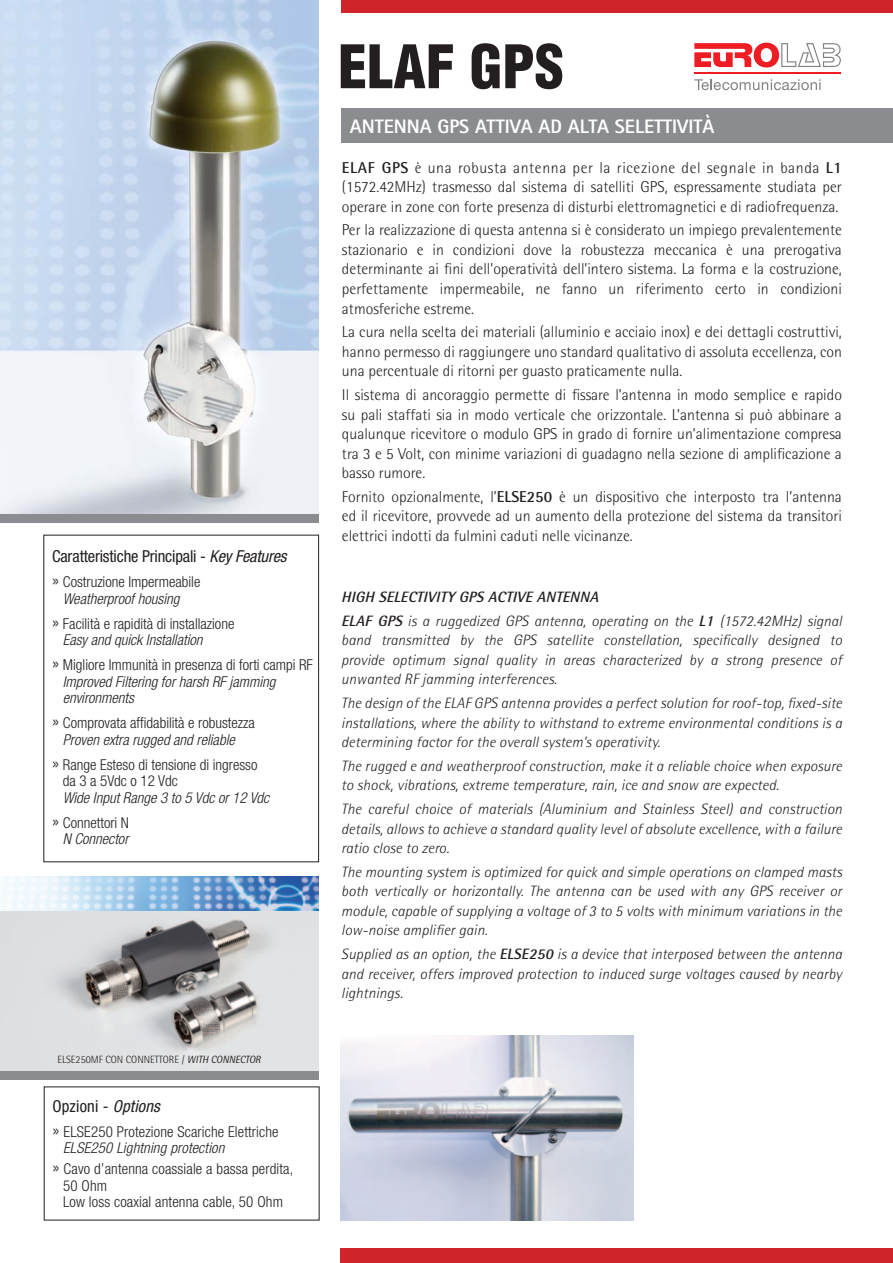
<style>
.page{position:relative;width:893px;height:1263px;background:#fff}
.page>*{position:absolute;margin:0;border:0;box-sizing:border-box;transform-origin:0 0}
.t1{font:900 condensed 58.5px "Helvetica";color:#231f20}
.t2{font:800 19.5px "Rotis Sans Serif";color:#fff}
.t3{font:condensed 16.5px "Helvetica Neue";letter-spacing:-.01em;color:#231f20}
.t4{font:condensed 16.5px "Helvetica Neue";letter-spacing:.01em;color:#231f20}
.t5{font:300 15.75px/19.5px "Rotis Semi Sans";color:#231f20;text-align:justify}
.t6{font:italic 300 15px/19.5px "Rotis Semi Sans";letter-spacing:.01em;color:#231f20;text-align:justify}
.t7{font:300 condensed 15px/16.5px "Helvetica Neue";color:#231f20}
.t8{font:italic 300 condensed 15px/16.5px "Helvetica Neue";color:#231f20}
.t9{font:italic 700 15px "Rotis Semi Sans";color:#231f20}
.t10{font:300 10.5px "Rotis Semi Sans";color:#231f20}
.s1{font-style:italic}
.s2{font-size:19.5px}
.s3{font-style:normal;font-size:19.5px}
.s4{font-style:normal}
.s5{font-weight:400;font-style:italic}
.s6{font-weight:700}
</style>
<div class="page">
<div style="left:341px;top:108px;width:552px;height:34px;background:#8a8c8f"></div>
<div style="left:341px;top:0;width:552px;height:13px;background:#d1232a"></div>
<svg style="left:694px;top:43px;width:147px;height:25px"></svg>
<svg style="left:694px;top:79px;width:127px;height:11px"></svg>
<hr style="left:694px;top:72px;width:146px;height:2px;background:#ee1d23">
<img style="left:0;top:0;width:319px;height:514px">
<img style="left:0;top:910px;width:319px;height:162px">
<div style="left:0;top:514px;width:319px;height:9px;background:#8a8c8f"></div>
<div style="left:0;top:1072px;width:319px;height:8px;background:#8a8c8f"></div>
<div style="left:340px;top:1249px;width:553px;height:14px;background:#d1232a"></div>
<svg style="left:3px;top:876px;width:316px;height:34px;background:#9cbfe0"></svg>
<img style="left:340px;top:1036px;width:293px;height:184px">
<p class="t3" style="left:52px;top:547px;width:236px">Caratteristiche Principali - <span class="s1">Key Features</span></p>
<p class="t7" style="left:63px;top:573px;width:139px;text-indent:-11px"><span class="s2">»</span> Costruzione Impermeabile<br><span class="s1">Weatherproof housing</span></p>
<p class="t7" style="left:63px;top:615px;width:173px;text-indent:-11px"><span class="s2">»</span> Facilità e rapidità di installazione<br><span class="s1">Easy and quick Installation</span></p>
<p class="t8" style="left:63px;top:657px;width:252px;text-indent:-11px"><span class="s3">»</span> <span class="s4">Migliore Immunità in presenza di forti campi RF<br></span>Improved Filtering for harsh RF jamming environments</p>
<p class="t7" style="left:63px;top:715px;width:194px;text-indent:-11px"><span class="s2">»</span> Comprovata affidabilità e robustezza<br><span class="s1">Proven extra rugged and reliable</span></p>
<p class="t7" style="left:63px;top:756px;width:208px;text-indent:-11px"><span class="s2">»</span> Range Esteso di tensione di ingresso da 3 a 5Vdc o 12 Vdc<br><span class="s1">Wide Input Range 3 to 5 Vdc or 12 Vdc</span></p>
<p class="t7" style="left:52px;top:814px;width:78px;text-align:right"><span class="s2">»</span> Connettori N<br><span class="s1">N Connector</span></p>
<p class="t10" style="left:57px;top:1053px;width:205px">ELSE250MF CON CONNETTORE / <span class="s5">WITH CONNECTOR</span></p>
<p class="t4" style="left:52px;top:1096px;width:109px">Opzioni - <span class="s1">Options</span></p>
<p class="t7" style="left:63px;top:1123px;width:217px;text-indent:-11px"><span class="s2">»</span> ELSE250 Protezione Scariche Elettriche<br><span class="s1">ELSE250 Lightning protection</span></p>
<p class="t7" style="left:63px;top:1160px;width:232px;text-indent:-11px"><span class="s2">»</span> Cavo d’antenna coassiale a bassa perdita,<br>50 Ohm<br>Low loss coaxial antenna cable, 50 Ohm</p>
<p class="t1" style="left:338px;top:30px;width:227px">ELAF GPS</p>
<p class="t2" style="left:350px;top:114px;width:366px">ANTENNA GPS ATTIVA AD ALTA SELETTIVITÀ</p>
<p class="t5" style="left:342px;top:158px;width:501px"><span class="s6">ELAF GPS</span> è una robusta antenna per la ricezione del segnale in banda <span class="s6">L1 </span>(1572.42MHz) trasmesso dal sistema di satelliti GPS, espressamente studiata per operare in zone con forte presenza di disturbi elettromagnetici e di radiofrequenza.</p>
<p class="t5" style="left:342px;top:220px;width:501px">Per la realizzazione di questa antenna si è considerato un impiego prevalentemente stazionario e in condizioni dove la robustezza meccanica è una prerogativa determinante ai fini dell’operatività dell’intero sistema. La forma e la costruzione, perfettamente impermeabile, ne fanno un riferimento certo in condizioni atmosferiche estreme.</p>
<p class="t5" style="left:342px;top:322px;width:501px">La cura nella scelta dei materiali (alluminio e acciaio inox) e dei dettagli costruttivi, hanno permesso di raggiungere uno standard qualitativo di assoluta eccellenza, con una percentuale di ritorni per guasto praticamente nulla.</p>
<p class="t5" style="left:342px;top:385px;width:501px">Il sistema di ancoraggio permette di fissare l’antenna in modo semplice e rapido su pali staffati sia in modo verticale che orizzontale. L’antenna si può abbinare a qualunque ricevitore o modulo GPS in grado di fornire un’alimentazione compresa tra 3 e 5 Volt, con minime variazioni di guadagno nella sezione di amplificazione a basso rumore.</p>
<p class="t5" style="left:342px;top:487px;width:501px">Fornito opzionalmente, l’<span class="s6">ELSE250</span> è un dispositivo che interposto tra l’antenna ed il ricevitore, provvede ad un aumento della protezione del sistema da transitori elettrici indotti da fulmini caduti nelle vicinanze.</p>
<p class="t9" style="left:341px;top:588px;width:263px">HIGH SELECTIVITY GPS ACTIVEANTENNA</p>
<p class="t6" style="left:341px;top:611px;width:502px"><span class="s6">ELAF GPS</span> is a ruggedized GPS antenna, operating on the <span class="s6">L1</span> (1572.42MHz) signal band transmitted by the GPS satellite constellation, specifically designed to provide optimum signal quality in areas characterized by a strong presence of unwanted RF jamming interferences.</p>
<p class="t6" style="left:341px;top:693px;width:502px">The design of the ELAF GPS antenna provides a perfect solution for roof-top, fixed-site installations, where the ability to withstand to extreme environmental conditions is a determining factor for the overall system’s operativity.</p>
<p class="t6" style="left:341px;top:756px;width:502px">The rugged e and weatherproof construction, make it a reliable choice when exposure to shock, vibrations, extreme temperature, rain, ice and snow are expected.</p>
<p class="t6" style="left:341px;top:799px;width:502px">The careful choice of materials (Aluminium and Stainless Steel) and construction details, allows to achieve a standard quality level of absolute excellence, with a failure ratio close to zero.</p>
<p class="t6" style="left:341px;top:862px;width:502px">The mounting system is optimized for quick and simple operations on clamped masts both vertically or horizontally. The antenna can be used with any GPS receiver or module, capable of supplying a voltage of 3 to 5 volts with minimum variations in the low-noise amplifier gain.</p>
<p class="t6" style="left:341px;top:944px;width:502px">Supplied as an option, the <span class="s6">ELSE250</span> is a device that interposed between the antenna and receiver, offers improved protection to induced surge voltages caused by nearby lightnings.</p>
</div>
